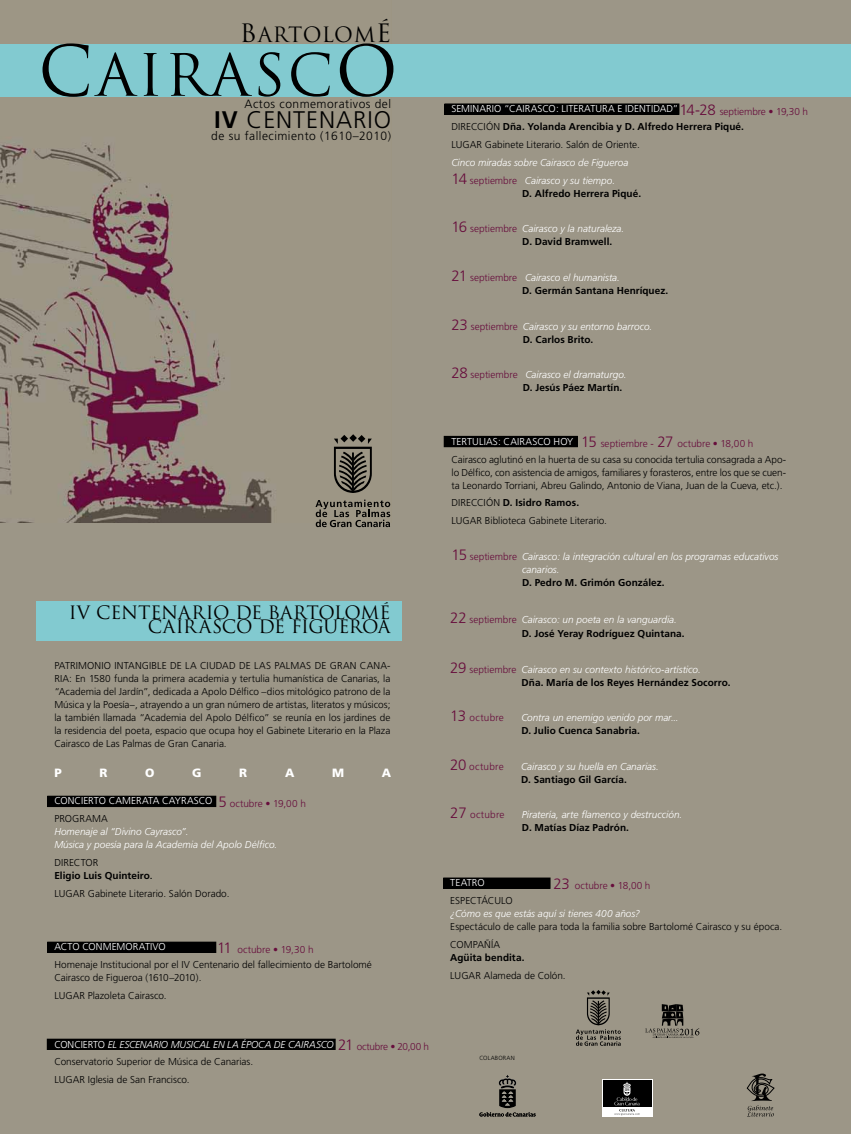
<style>
.page{position:relative;width:851px;height:1134px;background:#fff}
.page>*{position:absolute;margin:0;border:0;box-sizing:border-box;transform-origin:0 0}
.t1{font:56.7px "Trajan Pro";letter-spacing:.04em;color:#000}
.t2{font:300 24px "Frutiger";letter-spacing:.04em;color:#000}
.t3{font:20.6px "Trajan Pro";letter-spacing:.015em;color:#000}
.t4{font:18px/14px "Trajan";letter-spacing:-.015em;color:#000;text-align:right}
.t5{font:300 12px "Frutiger";letter-spacing:.04em;color:#000}
.t6{font:900 12px "Frutiger";color:#fff}
.t7{font:300 10px/13px "Frutiger";color:#000}
.t8{font:italic 300 10px/13px "Frutiger";letter-spacing:-.005em;color:#fff}
.t9{font:700 10px/13px "Frutiger";letter-spacing:.005em;color:#000}
.t10{font:300 10px "Frutiger";color:#670d3c}
.t11{font:300 10px "Frutiger";letter-spacing:.01em;color:#fff}
.t12{font:300 10px "Frutiger";letter-spacing:.025em;color:#670d3c}
.t13{font:300 10px "Frutiger";letter-spacing:-.025em;color:#670d3c}
.t14{font:300 6px "Frutiger";letter-spacing:.03em;color:#000}
.s1{font-size:24.7px}
.s2{font-size:68.1px}
.s3{font-weight:700}
.s4{font-size:15px}
.s5{font-weight:300}
.s6{font-weight:400}
.s7{color:#fff}
.s8{font-style:italic;color:#fff}
.s9{font-style:normal;font-size:15px;color:#670d3c}
.s10{font-style:normal;color:#670d3c}
.s11{font-weight:700;font-style:normal;color:#000}
.s12{font-weight:300;font-size:15px;color:#670d3c}
.s13{font-weight:300;color:#670d3c}
.s14{font-weight:300;font-style:italic;color:#fff}
</style>
<div class="page">
<div style="left:0;top:0;width:850px;height:1134px;background:#9c9687"></div>
<div style="left:36px;top:601px;width:366px;height:40px;background:#82cad0"></div>
<div style="left:48px;top:796px;width:168px;height:10px;background:#000"></div>
<div style="left:47px;top:796px;width:169px;height:11px;border:1px solid #000"></div>
<div style="left:47px;top:1039px;width:288px;height:10px;background:#000"></div>
<div style="left:47px;top:1039px;width:288px;height:11px;border:1px solid #000"></div>
<div style="left:48px;top:942px;width:168px;height:10px;background:#000"></div>
<div style="left:47px;top:942px;width:169px;height:11px;border:1px solid #000"></div>
<img style="left:0;top:143px;width:391px;height:379px">
<div style="left:0;top:44px;width:850px;height:53px;background:#82cad0"></div>
<svg style="left:334px;top:434px;width:38px;height:59px"></svg>
<svg style="left:315px;top:500px;width:75px;height:27px"></svg>
<div style="left:443px;top:878px;width:107px;height:10px;background:#000"></div>
<div style="left:443px;top:877px;width:107px;height:12px;border:1px solid #000"></div>
<svg style="left:576px;top:990px;width:44px;height:56px"></svg>
<svg style="left:645px;top:1004px;width:54px;height:34px"></svg>
<svg style="left:746px;top:1073px;width:28px;height:43px"></svg>
<svg style="left:479px;top:1075px;width:56px;height:41px"></svg>
<svg style="left:602px;top:1079px;width:50px;height:38px"></svg>
<div style="left:602px;top:1080px;width:49px;height:28px;background:#000"></div>
<div style="left:602px;top:1108px;width:49px;height:8px;background:#fff"></div>
<svg style="left:614px;top:1082px;width:25px;height:33px"></svg>
<div style="left:445px;top:104px;width:233px;height:10px;background:#000"></div>
<div style="left:444px;top:103px;width:235px;height:12px;border:1px solid #000"></div>
<div style="left:444px;top:436px;width:133px;height:11px;background:#000"></div>
<h3 class="t3" style="left:240px;top:22px;width:153px"><span class="s1">B</span>ARTOLOM<span class="s1">É</span></h3>
<h1 class="t1" style="left:38px;top:39px;width:361px"><span class="s2">C</span>AIRASC<span class="s2">O</span></h1>
<p class="t5" style="left:244px;top:97px;width:148px">Actos conmemorativos del</p>
<h2 class="t2" style="left:214px;top:106px;width:178px"><span class="s3">IV</span> CENTENARIO</h2>
<p class="t5" style="left:211px;top:129px;width:181px">de su fallecimiento (1610–2010)</p>
<h3 class="t4" style="left:69px;top:605px;width:323px">IV CENTENARIO DE BARTOLOMÉ<br>CAIRASCO DE FIGUEROA</h3>
<p class="t7" style="left:54px;top:659px;width:337px;text-align:justify">PATRIMONIO INTANGIBLE DE LA CIUDAD DE LAS PALMAS DE GRAN CANA-RIA: En 1580 funda la primera academia y tertulia humanística de Canarias, la “Academia del Jardín”, dedicada a Apolo Délfico –dios mitológico patrono de la Música y la Poesía–, atrayendo a un gran número de artistas, literatos y músicos; la también llamada “Academia del Apolo Délfico” se reunía en los jardines de la residencia del poeta, espacio que ocupa hoy el Gabinete Literario en la Plaza Cairasco de Las Palmas de Gran Canaria.</p>
<p class="t6" style="left:55px;top:766px;width:9px">P</p>
<p class="t6" style="left:100px;top:766px;width:10px">R</p>
<p class="t6" style="left:145px;top:766px;width:11px">O</p>
<p class="t6" style="left:192px;top:766px;width:11px">G</p>
<p class="t6" style="left:239px;top:766px;width:10px">R</p>
<p class="t6" style="left:285px;top:766px;width:11px">A</p>
<p class="t6" style="left:332px;top:766px;width:13px">M</p>
<p class="t6" style="left:381px;top:766px;width:11px">A</p>
<p class="t10" style="left:218px;top:798px;width:89px"><span class="s4">5</span> octubre • 19,00 h</p>
<p class="t11" style="left:54px;top:795px;width:159px">CONCIERTO CAMERATA CAYRASCO</p>
<p class="t7" style="left:54px;top:812px;width:55px">PROGRAMA</p>
<p class="t8" style="left:54px;top:825px;width:224px">Homenaje al “Divino Cayrasco”.<br>Música y poesía para la Academia del Apolo Délfico.</p>
<p class="t9" style="left:54px;top:856px;width:100px"><span class="s5">DIRECTOR<br></span>Eligio Luis Quinteiro<span class="s6">.</span></p>
<p class="t7" style="left:54px;top:887px;width:177px">LUGAR Gabinete Literario. Salón Dorado.</p>
<p class="t10" style="left:217px;top:944px;width:98px"><span class="s4">11</span> octubre • 19,30 h</p>
<p class="t11" style="left:54px;top:941px;width:113px">ACTO CONMEMORATIVO</p>
<p class="t7" style="left:54px;top:958px;width:319px">Homenaje Institucional por el IV Centenario del fallecimiento de Bartolomé<br>Cairasco de Figueroa (1610–2010).</p>
<p class="t7" style="left:54px;top:989px;width:114px">LUGAR Plazoleta Cairasco.</p>
<p class="t7" style="left:54px;top:1035px;width:281px;line-height:17.8px"><span class="s7">CONCIERTO</span> <span class="s8">EL ESCENARIO MUSICAL EN LA ÉPOCA DE CAIRASCO<br></span>Conservatorio Superior de Música de Canarias.<br>LUGAR Iglesia de San Francisco.</p>
<p class="t13" style="left:338px;top:1041px;width:92px"><span class="s4">21</span> octubre • 20,00 h</p>
<p class="t10" style="left:679px;top:106px;width:130px"><span class="s4">14-28</span> septiembre • 19,30 h</p>
<p class="t7" style="left:451px;top:100px;width:294px;line-height:17.8px"><span class="s7">SEMINARIO “CAIRASCO: LITERATURA E IDENTIDAD”<br></span>DIRECCIÓN <span class="s3">Dña. Yolanda Arencibia y D. Alfredo Herrera Piqué.<br></span>LUGAR Gabinete Literario. Salón de Oriente.</p>
<p class="t8" style="left:451px;top:154px;width:178px;line-height:17.8px">Cinco miradas sobre Cairasco de Figueroa<br><span class="s9">14</span> <span class="s10">septiembre</span> Cairasco y su tiempo.</p>
<p class="t9" style="left:522px;top:187px;width:120px">D. Alfredo Herrera Piqué.</p>
<p class="t8" style="left:522px;top:222px;width:104px;text-indent:-71px"><span class="s9">16</span> <span class="s10">septiembre</span> Cairasco y la naturaleza.<br><span class="s11">D. David Bramwell.</span></p>
<p class="t9" style="left:522px;top:271px;width:148px;text-indent:-71px"><span class="s12">21</span> <span class="s13">septiembre</span> <span class="s14">Cairasco el humanista.<br></span>D. Germán Santana Henríquez.</p>
<p class="t8" style="left:523px;top:320px;width:131px;text-indent:-71px"><span class="s9">23</span> <span class="s10">septiembre</span> Cairasco y su entorno barroco.<br><span class="s11">D. Carlos Brito.</span></p>
<p class="t8" style="left:522px;top:368px;width:105px;text-indent:-71px"><span class="s9">28</span> <span class="s10">septiembre</span> Cairasco el dramaturgo.<br><span class="s11">D. Jesús Páez Martín.</span></p>
<p class="t10" style="left:581px;top:438px;width:174px"><span class="s4">15</span> septiembre - <span class="s4">27</span> octubre • 18,00 h</p>
<p class="t11" style="left:451px;top:436px;width:123px">TERTULIAS: CAIRASCO HOY</p>
<p class="t7" style="left:451px;top:453px;width:336px;text-align:justify">Cairasco aglutinó en la huerta de su casa su conocida tertulia consagrada a Apo&shy;lo Délfico, con asistencia de amigos, familiares y forasteros, entre los que se cuen&shy;ta Leonardo Torriani, Abreu Galindo, Antonio de Viana, Juan de la Cueva, etc.).</p>
<p class="t7" style="left:451px;top:494px;width:157px;line-height:17.8px">DIRECCIÓN <span class="s3">D. Isidro Ramos.<br></span>LUGAR Biblioteca Gabinete Literario.</p>
<p class="t8" style="left:522px;top:550px;width:258px;text-indent:-70px"><span class="s9">15</span> <span class="s10">septiembre</span> Cairasco: la integración cultural en los programas educativos canarios.</p>
<p class="t9" style="left:522px;top:576px;width:144px">D. Pedro M. Grimón González.</p>
<p class="t8" style="left:521px;top:612px;width:164px;line-height:14px;text-indent:-71px"><span class="s9">22</span> <span class="s10">septiembre</span> Cairasco: un poeta en la vanguardia.<br><span class="s11">D. José Yeray Rodríguez Quintana.</span></p>
<p class="t8" style="left:521px;top:663px;width:210px;text-indent:-71px"><span class="s9">29</span> <span class="s10">septiembre</span> Cairasco en su contexto histórico-artístico.<br><span class="s11">Dña. María de los Reyes Hernández Socorro.</span></p>
<p class="t12" style="left:450px;top:712px;width:55px"><span class="s4">13</span> octubre</p>
<p class="t8" style="left:521px;top:711px;width:159px">Contra un enemigo venido por mar...</p>
<p class="t9" style="left:521px;top:724px;width:120px">D. Julio Cuenca Sanabria.</p>
<p class="t12" style="left:450px;top:761px;width:55px"><span class="s4">20</span> octubre</p>
<p class="t8" style="left:521px;top:760px;width:139px">Cairasco y su huella en Canarias.</p>
<p class="t9" style="left:521px;top:773px;width:107px">D. Santiago Gil García.</p>
<p class="t12" style="left:450px;top:809px;width:56px"><span class="s4">27</span> octubre</p>
<p class="t8" style="left:522px;top:809px;width:162px">Piratería, arte flamenco y destrucción.</p>
<p class="t9" style="left:522px;top:821px;width:109px">D. Matías Díaz Padrón.</p>
<p class="t10" style="left:553px;top:880px;width:99px"><span class="s4">23</span> octubre • 18,00 h</p>
<p class="t11" style="left:450px;top:877px;width:36px">TEATRO</p>
<p class="t7" style="left:450px;top:894px;width:64px">ESPECTÁCULO</p>
<p class="t8" style="left:450px;top:907px;width:191px">¿Cómo es que estás aquí si tienes 400 años?</p>
<p class="t7" style="left:450px;top:918px;width:333px;line-height:17.8px">Espectáculo de calle para toda la familia sobre Bartolomé Cairasco y su época.<br>COMPAÑÍA</p>
<p class="t9" style="left:450px;top:951px;width:76px">Agüita bendita.</p>
<p class="t7" style="left:450px;top:969px;width:117px">LUGAR Alameda de Colón.</p>
<p class="t14" style="left:479px;top:1055px;width:37px">COLABORAN</p>
</div>
